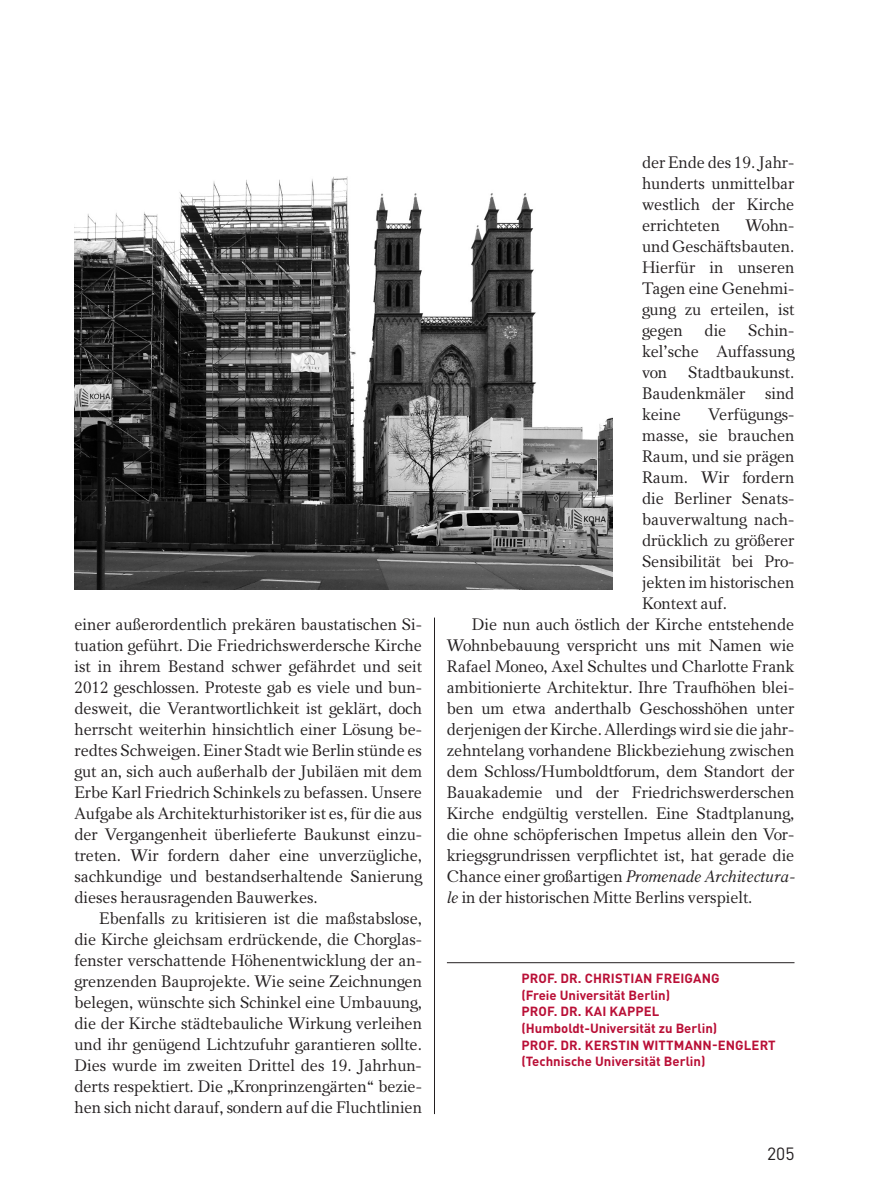
<style>
.page{position:relative;width:869px;height:1191px;background:#fff}
.page>*{position:absolute;margin:0;border:0;box-sizing:border-box;transform-origin:0 0}
.t1{font:17.5px "DINOT";color:#231f20}
.t2{font:16.62px/21px "Carniola";letter-spacing:-.005em;color:#231f20;text-align:justify}
.t3{font:700 13.12px/16.6px "DINOT";color:#b90f36}
.s1{font-style:italic}
</style>
<div class="page">
<hr style="left:446px;top:962px;width:348px;height:1px;background:#231f20">
<hr style="left:434px;top:617px;width:1px;height:497px;background:#231f20">
<img style="left:74px;top:176px;width:538px;height:413px">
<p class="t2" style="left:74px;top:614px;width:349px">einer außerordentlich prekären baustatischen Si&shy;tuation geführt. Die Friedrichswerdersche Kirche ist in ihrem Bestand schwer gefährdet und seit 2012 geschlossen. Proteste gab es viele und bun&shy;desweit, die Verantwortlichkeit ist geklärt, doch herrscht weiterhin hinsichtlich einer Lösung be&shy;redtes Schweigen. Einer Stadt wie Berlin stünde es gut an, sich auch außerhalb der Jubiläen mit dem Erbe Karl Friedrich Schinkels zu befassen. Unsere Aufgabe als Architekturhistoriker ist es, für die aus der Vergangenheit überlieferte Baukunst einzu&shy;treten. Wir fordern daher eine unverzügliche, sachkundige und bestandserhaltende Sanierung dieses herausragenden Bauwerkes.</p>
<p class="t2" style="left:74px;top:908px;width:349px;text-indent:25px">Ebenfalls zu kritisieren ist die maßstabslose, die Kirche gleichsam erdrückende, die Chorglas&shy;fenster verschattende Höhenentwicklung der an&shy;grenzenden Bauprojekte. Wie seine Zeichnungen belegen, wünschte sich Schinkel eine Umbauung, die der Kirche städtebauliche Wirkung verleihen und ihr genügend Lichtzufuhr garantieren sollte.<br>Dies wurde im zweiten Drittel des 19. Jahrhun&shy;derts respektiert. Die „Kronprinzengärten“ bezie&shy;hen sich nicht darauf, sondern auf die Fluchtlinien</p>
<p class="t2" style="left:641px;top:152px;width:154px">der Ende des 19. Jahr&shy;hunderts unmittelbar westlich der Kirche errichteten</p>
<p class="t2" style="left:641px;top:215px;width:154px;text-indent:103px">Wohn&shy;und Geschäftsbauten.<br>Hierfür in unseren Tagen eine Genehmi&shy;gung zu erteilen, ist gegen</p>
<p class="t2" style="left:704px;top:320px;width:23px">die</p>
<p class="t2" style="left:641px;top:320px;width:154px;text-indent:106px">Schin&shy;kel’sche Auffassung von</p>
<p class="t2" style="left:641px;top:362px;width:154px;text-indent:46px">Stadtbaukunst.<br>Baudenkmäler sind keine</p>
<p class="t2" style="left:708px;top:404px;width:87px">Verfügungs-</p>
<p class="t2" style="left:641px;top:425px;width:154px">masse, sie brauchen</p>
<p class="t2" style="left:641px;top:446px;width:154px">Raum, und sie prägen</p>
<p class="t2" style="left:641px;top:467px;width:154px">Raum. Wir fordern</p>
<p class="t2" style="left:641px;top:488px;width:154px">die Berliner Senats-</p>
<p class="t2" style="left:641px;top:509px;width:154px">bauverwaltung nach-</p>
<p class="t2" style="left:641px;top:530px;width:154px">drücklich zu größerer</p>
<p class="t2" style="left:641px;top:551px;width:154px">Sensibilität bei Pro-</p>
<p class="t2" style="left:641px;top:572px;width:154px">jekten im historischen</p>
<p class="t2" style="left:641px;top:593px;width:86px">Kontext auf.</p>
<p class="t2" style="left:471px;top:614px;width:324px">Die nun auch östlich der Kirche entstehende</p>
<p class="t2" style="left:446px;top:635px;width:349px">Wohnbebauung verspricht uns mit Namen wie</p>
<p class="t2" style="left:446px;top:656px;width:349px">Rafael Moneo, Axel Schultes und Charlotte Frank</p>
<p class="t2" style="left:446px;top:677px;width:349px">ambitionierte Architektur. Ihre Traufhöhen blei-</p>
<p class="t2" style="left:446px;top:698px;width:349px">ben um etwa anderthalb Geschosshöhen unter</p>
<p class="t2" style="left:446px;top:719px;width:349px">derjenigen der Kirche. Allerdings wird sie die jahr-</p>
<p class="t2" style="left:446px;top:740px;width:349px">zehntelang vorhandene Blickbeziehung zwischen</p>
<p class="t2" style="left:446px;top:761px;width:349px">dem Schloss/Humboldtforum, dem Standort der</p>
<p class="t2" style="left:446px;top:782px;width:349px">Bauakademie und der Friedrichswerderschen</p>
<p class="t2" style="left:446px;top:803px;width:349px">Kirche endgültig verstellen. Eine Stadtplanung,</p>
<p class="t2" style="left:446px;top:824px;width:349px">die ohne schöpferischen Impetus allein den Vor-</p>
<p class="t2" style="left:446px;top:845px;width:349px">kriegsgrundrissen verpflichtet ist, hat gerade die</p>
<p class="t2" style="left:446px;top:866px;width:346px">Chance einer großartigen <span class="s1">Promenade Architectura-</span></p>
<p class="t2" style="left:446px;top:887px;width:307px"><span class="s1">le</span> in der historischen Mitte Berlins verspielt.</p>
<p class="t3" style="left:521px;top:971px;width:256px">PROF. DR. CHRISTIAN FREIGANG<br>(Freie Universität Berlin)<br>PROF. DR. KAI KAPPEL (Humboldt-Universität zu Berlin)<br>PROF. DR. KERSTIN WITTMANN-ENGLERT (Technische Universität Berlin)</p>
<p class="t1" style="left:766px;top:1147px;width:29px">205</p>
</div>
